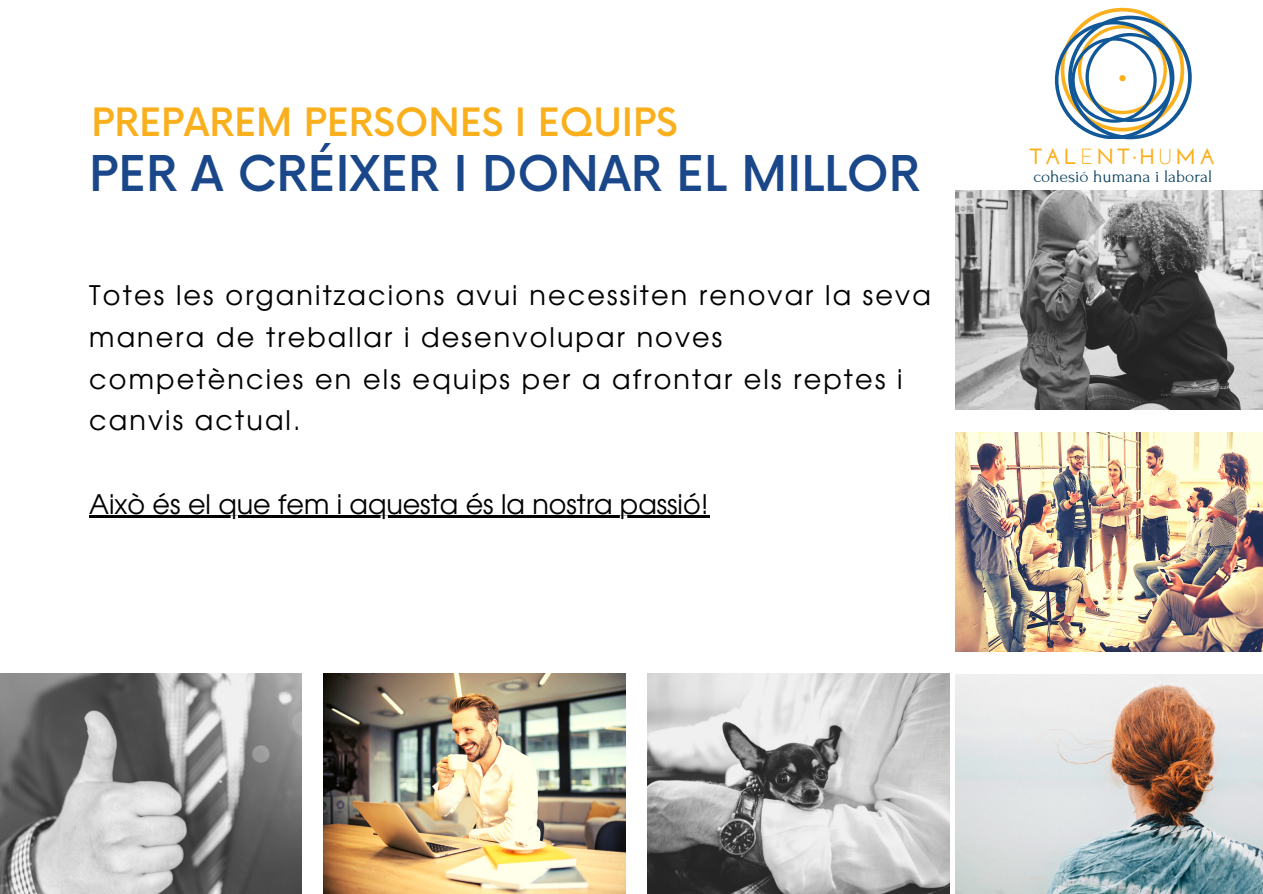
<style>
.page{position:relative;width:1263px;height:894px;background:#fff}
.page>*{position:absolute;margin:0;border:0;box-sizing:border-box;transform-origin:0 0}
.t1{font:500 48px "Now";color:#1a4789}
.t2{font:500 37.95px "Now";color:#faaf1d}
.t3{font:27px/41.5px "Evolventa";letter-spacing:.08em;color:#000}
.t4{font:27px "Evolventa";color:#000}
.t5{font:700 21.9px "Josefin Sans";letter-spacing:.14em;color:#faaf1d}
.t6{font:17.55px "Forum";color:#0c4160}
.s1{font-weight:400}
</style>
<div class="page">
<img style="left:956px;top:190px;width:307px;height:219px">
<img style="left:956px;top:432px;width:307px;height:219px">
<img style="left:956px;top:674px;width:307px;height:219px">
<img style="left:0;top:673px;width:301px;height:219px">
<img style="left:324px;top:673px;width:301px;height:219px">
<img style="left:648px;top:673px;width:301px;height:219px">
<hr style="left:89px;top:515px;width:621px;height:3px;background:#000">
<svg style="left:1055px;top:8px;width:137px;height:131px"></svg>
<p class="t2" style="left:92px;top:102px;width:588px">PREPAREM PERSONES I EQUIPS</p>
<p class="t1" style="left:89px;top:148px;width:832px">PER A CRÉIXER I DONAR EL MILLOR</p>
<p class="t3" style="left:89px;top:276px;width:843px">Totes les organitzacions avui necessiten renovar la seva manera de treballar i desenvolupar noves competències en els equips per a afrontar els reptes i canvis actual.</p>
<p class="t4" style="left:89px;top:492px;width:621px">Això és el que fem i aquesta és la nostra passió!</p>
<p class="t5" style="left:1030px;top:147px;width:187px">TAL<span class="s1">E</span>NT·H<span class="s1">U</span>MA</p>
<p class="t6" style="left:1033px;top:167px;width:180px">cohesió humana i laboral</p>
</div>
